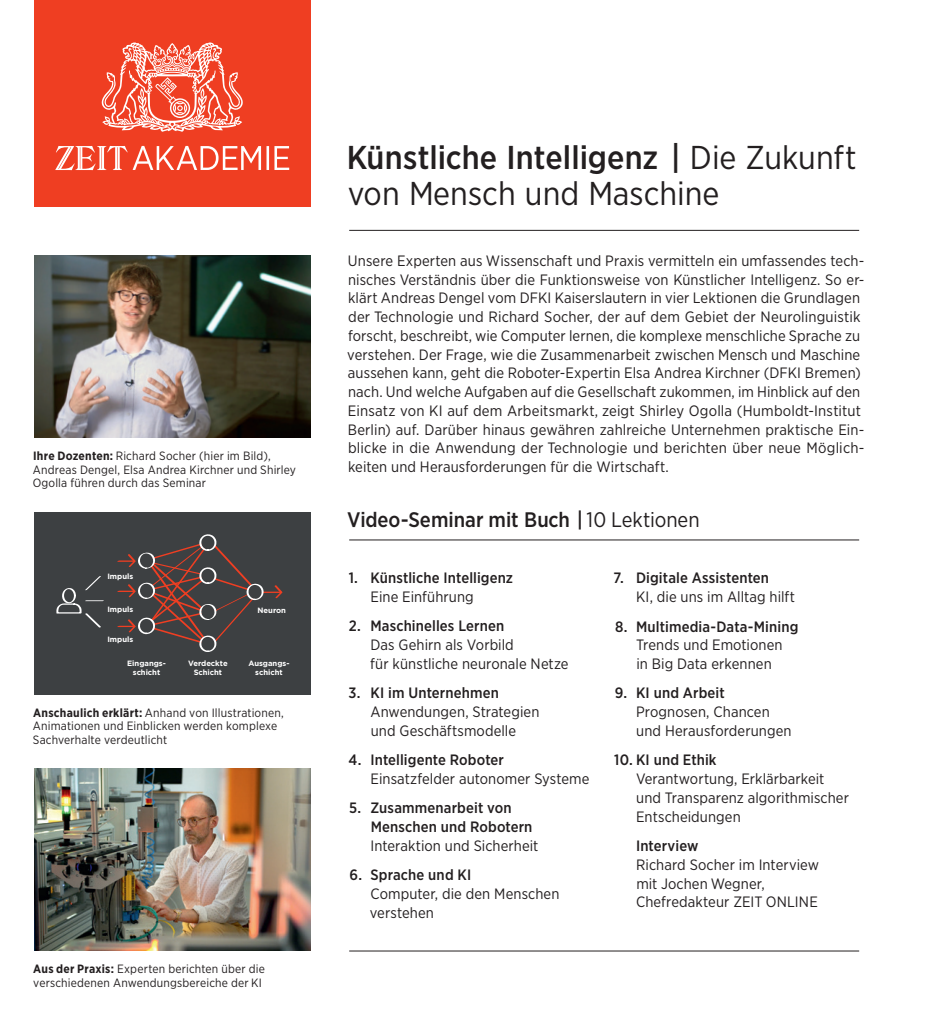
<style>
.page{position:relative;width:940px;height:1021px;background:#fff}
.page>*{position:absolute;margin:0;border:0;box-sizing:border-box;transform-origin:0 0}
.t1{font:33px/36px "Gotham Narrow";color:#231f20}
.t2{font:500 21px "Gotham Narrow";color:#231f20}
.t3{font:15px/18.8px "Gotham Narrow";letter-spacing:.005em;color:#231f20}
.t4{font:500 15px/18.8px "Gotham Narrow";letter-spacing:.01em;color:#231f20}
.t5{font:12px/13.5px "Gotham Narrow";letter-spacing:.015em;color:#231f20}
.t6{font:700 7.65px/9.1px "Gotham";letter-spacing:-.005em;color:#fff;text-align:center}
.s1{font-weight:700}
.s2{font-weight:500}
.s3{font-weight:400}
</style>
<div class="page">
<div style="left:34px;top:0;width:276px;height:206px;background:#ef3e22"></div>
<hr style="left:349px;top:230px;width:510px;height:1px;background:#231f20">
<img style="left:34px;top:768px;width:276px;height:183px">
<img style="left:34px;top:255px;width:276px;height:183px">
<div style="left:34px;top:512px;width:276px;height:183px;background:#3d4042"></div>
<svg style="left:117px;top:534px;width:165px;height:118px"></svg>
<svg style="left:56px;top:576px;width:48px;height:51px"></svg>
<svg style="left:55px;top:42px;width:234px;height:128px"></svg>
<hr style="left:349px;top:950px;width:510px;height:1px;background:#231f20">
<hr style="left:349px;top:539px;width:510px;height:1px;background:#231f20">
<p class="t5" style="left:33px;top:449px;width:265px"><span class="s1">Ihre Dozenten:</span> Richard Socher (hier im Bild),<br>Andreas Dengel, Elsa Andrea Kirchner und Shirley<br>Ogolla führen durch das Seminar</p>
<p class="t6" style="left:107px;top:571px;width:27px">Impuls</p>
<p class="t6" style="left:107px;top:604px;width:27px">Impuls</p>
<p class="t6" style="left:107px;top:634px;width:27px">Impuls</p>
<p class="t6" style="left:127px;top:658px;width:40px">Eingangs&shy;schicht</p>
<p class="t6" style="left:188px;top:658px;width:41px">Verdeckte<br>Schicht</p>
<p class="t6" style="left:258px;top:605px;width:30px">Neuron</p>
<p class="t6" style="left:248px;top:658px;width:42px">Ausgangs&shy;schicht</p>
<p class="t5" style="left:33px;top:705px;width:253px"><span class="s1">Anschaulich erklärt:</span> Anhand von Illustrationen,<br>Animationen und Einblicken werden komplexe<br>Sachverhalte verdeutlicht</p>
<p class="t5" style="left:33px;top:962px;width:233px"><span class="s1">Aus der Praxis:</span> Experten berichten über die verschiedenen Anwendungsbereiche der KI</p>
<h1 class="t1" style="left:347px;top:139px;width:511px"><span class="s2">Künstliche Intelligenz |</span> Die Zukunft von Mensch und Maschine</h1>
<p class="t3" style="left:347px;top:251px;width:518px">Unsere Experten aus Wissenschaft und Praxis vermitteln ein umfassendes tech&shy;nisches Verständnis über die Funktionsweise von Künstlicher Intelligenz. So er&shy;klärt Andreas Dengel vom DFKI Kaiserslautern in vier Lektionen die Grundlagen der Technologie und Richard Socher, der auf dem Gebiet der Neurolinguistik forscht, beschreibt, wie Computer lernen, die komplexe menschliche Sprache zu verstehen. Der Frage, wie die Zusammenarbeit zwischen Mensch und Maschine aussehen kann, geht die Roboter-Expertin Elsa Andrea Kirchner (DFKI Bremen) nach. Und welche Aufgaben auf die Gesellschaft zukommen, im Hinblick auf den Einsatz von KI auf dem Arbeitsmarkt, zeigt Shirley Ogolla (Humboldt-Institut Berlin) auf. Darüber hinaus gewähren zahlreiche Unternehmen praktische Ein&shy;blicke in die Anwendung der Technologie und berichten über neue Möglich&shy;keiten und Herausforderungen für die Wirtschaft.</p>
<h2 class="t2" style="left:347px;top:506px;width:354px">Video-Seminar mit Buch | <span class="s3">10 Lektionen</span></h2>
<p class="t4" style="left:349px;top:568px;width:166px">1. Künstliche Intelligenz</p>
<p class="t3" style="left:370px;top:587px;width:105px">Eine Einführung</p>
<p class="t4" style="left:349px;top:616px;width:157px">2. Maschinelles Lernen</p>
<p class="t3" style="left:370px;top:635px;width:200px">Das Gehirn als Vorbild<br>für künstliche neuronale Netze</p>
<p class="t4" style="left:348px;top:683px;width:152px">3. KI im Unternehmen</p>
<p class="t3" style="left:370px;top:702px;width:170px">Anwendungen, Strategien und Geschäftsmodelle</p>
<p class="t4" style="left:348px;top:750px;width:157px">4. Intelligente Roboter</p>
<p class="t3" style="left:370px;top:769px;width:220px">Einsatzfelder autonomer Systeme</p>
<p class="t4" style="left:371px;top:798px;width:163px;text-indent:-21px">5. Zusammenarbeit von<br>Menschen und Robotern</p>
<p class="t3" style="left:370px;top:836px;width:169px">Interaktion und Sicherheit</p>
<p class="t4" style="left:349px;top:865px;width:123px">6. Sprache und KI</p>
<p class="t3" style="left:370px;top:884px;width:191px">Computer, die den Menschen verstehen</p>
<p class="t4" style="left:613px;top:568px;width:157px">7. Digitale Assistenten</p>
<p class="t3" style="left:636px;top:587px;width:160px">KI, die uns im Alltag hilft</p>
<p class="t4" style="left:615px;top:616px;width:185px">8. Multimedia-Data-Mining</p>
<p class="t3" style="left:636px;top:635px;width:148px">Trends und Emotionen in Big Data erkennen</p>
<p class="t4" style="left:615px;top:683px;width:111px">9. KI und Arbeit</p>
<p class="t3" style="left:636px;top:702px;width:157px">Prognosen, Chancen und Herausforderungen</p>
<p class="t4" style="left:614px;top:750px;width:104px">10. KI und Ethik</p>
<p class="t3" style="left:636px;top:769px;width:214px">Verantwortung, Erklärbarkeit und Transparenz algorithmischer<br>Entscheidungen</p>
<p class="t4" style="left:636px;top:836px;width:64px">Interview</p>
<p class="t3" style="left:636px;top:854px;width:184px">Richard Socher im Interview mit Jochen Wegner,<br>Chefredakteur ZEIT ONLINE</p>
</div>
